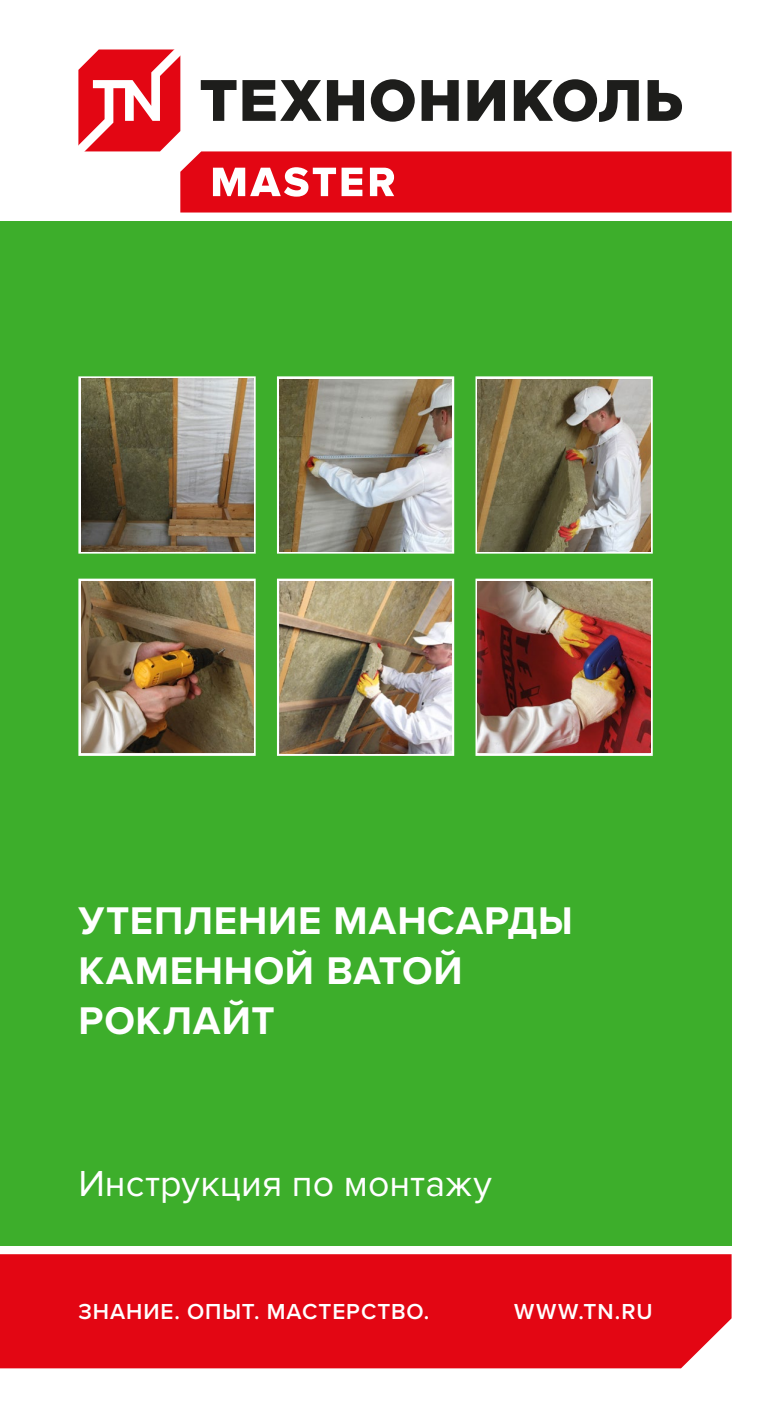
<style>
.page{position:relative;width:780px;height:1418px;background:#fff}
.page>*{position:absolute;margin:0;border:0;box-sizing:border-box;transform-origin:0 0}
.t1{font:700 40px/50px "Proxima Nova";letter-spacing:.02em;color:#fff}
.t2{font:37.5px "Proxima Nova";color:#fff}
.t3{font:600 22.5px "Proxima Nova";letter-spacing:.04em;color:#fff}
</style>
<div class="page">
<div style="left:0;top:1254px;width:731px;height:114px;background:#e30613"></div>
<div style="left:0;top:221px;width:731px;height:1024px;background:#3dae2b"></div>
<svg style="left:78px;top:376px;width:178px;height:178px"></svg>
<svg style="left:277px;top:376px;width:178px;height:178px"></svg>
<svg style="left:475px;top:376px;width:178px;height:178px"></svg>
<svg style="left:78px;top:578px;width:178px;height:178px"></svg>
<svg style="left:277px;top:578px;width:178px;height:178px"></svg>
<svg style="left:475px;top:578px;width:178px;height:178px"></svg>
<svg style="left:78px;top:49px;width:653px;height:163px"></svg>
<img style="left:81px;top:379px;width:172px;height:172px">
<img style="left:280px;top:379px;width:171px;height:172px">
<img style="left:478px;top:379px;width:172px;height:172px">
<img style="left:81px;top:581px;width:172px;height:172px">
<img style="left:478px;top:581px;width:172px;height:172px">
<img style="left:280px;top:581px;width:171px;height:172px">
<p class="t1" style="left:78px;top:897px;width:496px">УТЕПЛЕНИЕ МАНСАРДЫ<br>КАМЕННОЙ ВАТОЙ<br>РОКЛАЙТ</p>
<p class="t2" style="left:78px;top:1162px;width:415px">Инструкция по монтажу</p>
<p class="t3" style="left:78px;top:1297px;width:352px">ЗНАНИЕ. ОПЫТ. МАСТЕРСТВО.</p>
<p class="t3" style="left:514px;top:1297px;width:140px">WWW.TN.RU</p>
</div>
